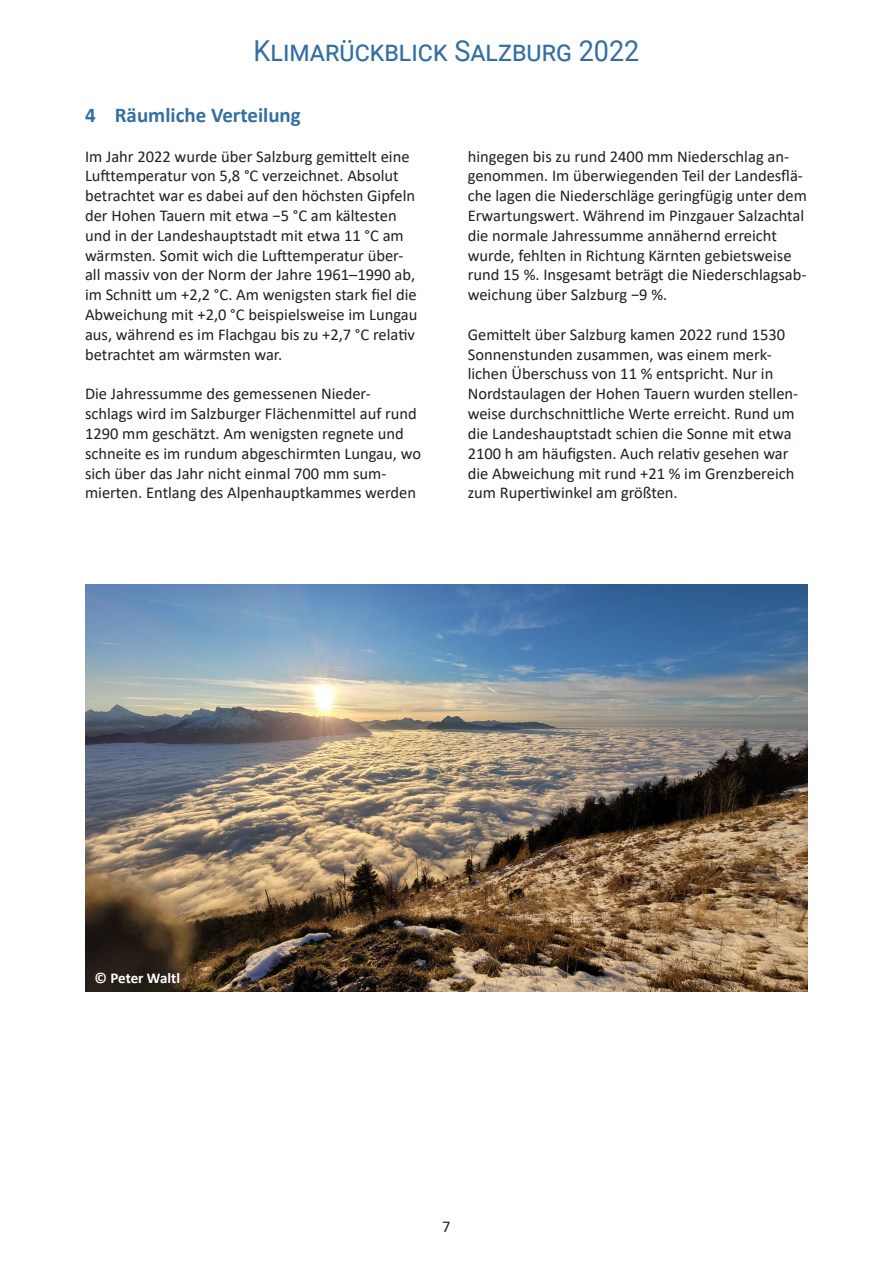
<style>
.page{position:relative;width:893px;height:1263px;background:#fff}
.page>*{position:absolute;margin:0;border:0;box-sizing:border-box;transform-origin:0 0}
.t1{font:28.95px "Roboto";color:#346fa2;scale:.93 1}
.t2{font:700 21px "Calibri";color:#346fa2}
.t3{font:16.5px/19.8px "Calibri";color:#231f20}
.t4{font:700 15px "Calibri";letter-spacing:-.005em;color:#fff}
</style>
<div class="page">
<img style="left:85px;top:584px;width:723px;height:408px">
<h1 class="t1" style="left:254px;top:30px;width:416px">Klimarückblick Salzburg 2022</h1>
<h1 class="t2" style="left:85px;top:100px;width:217px">4 Räumliche Verteilung</h1>
<p class="t3" style="left:85px;top:146px;width:334px">Im Jahr 2022 wurde über Salzburg gemittelt eine Lufttemperatur von 5,8 °C verzeichnet. Absolut betrachtet war es dabei auf den höchsten Gipfeln der Hohen Tauern mit etwa −5 °C am kältesten und in der Landeshauptstadt mit etwa 11 °C am wärmsten. Somit wich die Lufttemperatur über&shy;all massiv von der Norm der Jahre 1961–1990 ab, im Schnitt um +2,2 °C. Am wenigsten stark fiel die Abweichung mit +2,0 °C beispielsweise im Lungau aus, während es im Flachgau bis zu +2,7 °C relativ betrachtet am wärmsten war.</p>
<p class="t3" style="left:85px;top:383px;width:338px">Die Jahressumme des gemessenen Nieder&shy;schlags wird im Salzburger Flächenmittel auf rund 1290 mm geschätzt. Am wenigsten regnete und schneite es im rundum abgeschirmten Lungau, wo sich über das Jahr nicht einmal 700 mm sum&shy;mierten. Entlang des Alpenhauptkammes werden</p>
<p class="t3" style="left:468px;top:146px;width:341px">hingegen bis zu rund 2400 mm Niederschlag an&shy;genommen. Im überwiegenden Teil der Landesflä&shy;che lagen die Niederschläge geringfügig unter dem Erwartungswert. Während im Pinzgauer Salzachtal die normale Jahressumme annähernd erreicht wurde, fehlten in Richtung Kärnten gebietsweise rund 15 %. Insgesamt beträgt die Niederschlagsab&shy;weichung über Salzburg −9 %.</p>
<p class="t3" style="left:468px;top:324px;width:332px">Gemittelt über Salzburg kamen 2022 rund 1530<br>Sonnenstunden zusammen, was einem merk&shy;lichen Überschuss von 11 % entspricht. Nur in Nordstaulagen der Hohen Tauern wurden stellen&shy;weise durchschnittliche Werte erreicht. Rund um die Landeshauptstadt schien die Sonne mit etwa 2100 h am häufigsten. Auch relativ gesehen war die Abweichung mit rund +21 % im Grenzbereich zum Rupertiwinkel am größten.</p>
<p class="t4" style="left:95px;top:967px;width:87px">© Peter Waltl</p>
<p class="t3" style="left:442px;top:1216px;width:10px">7</p>
</div>
